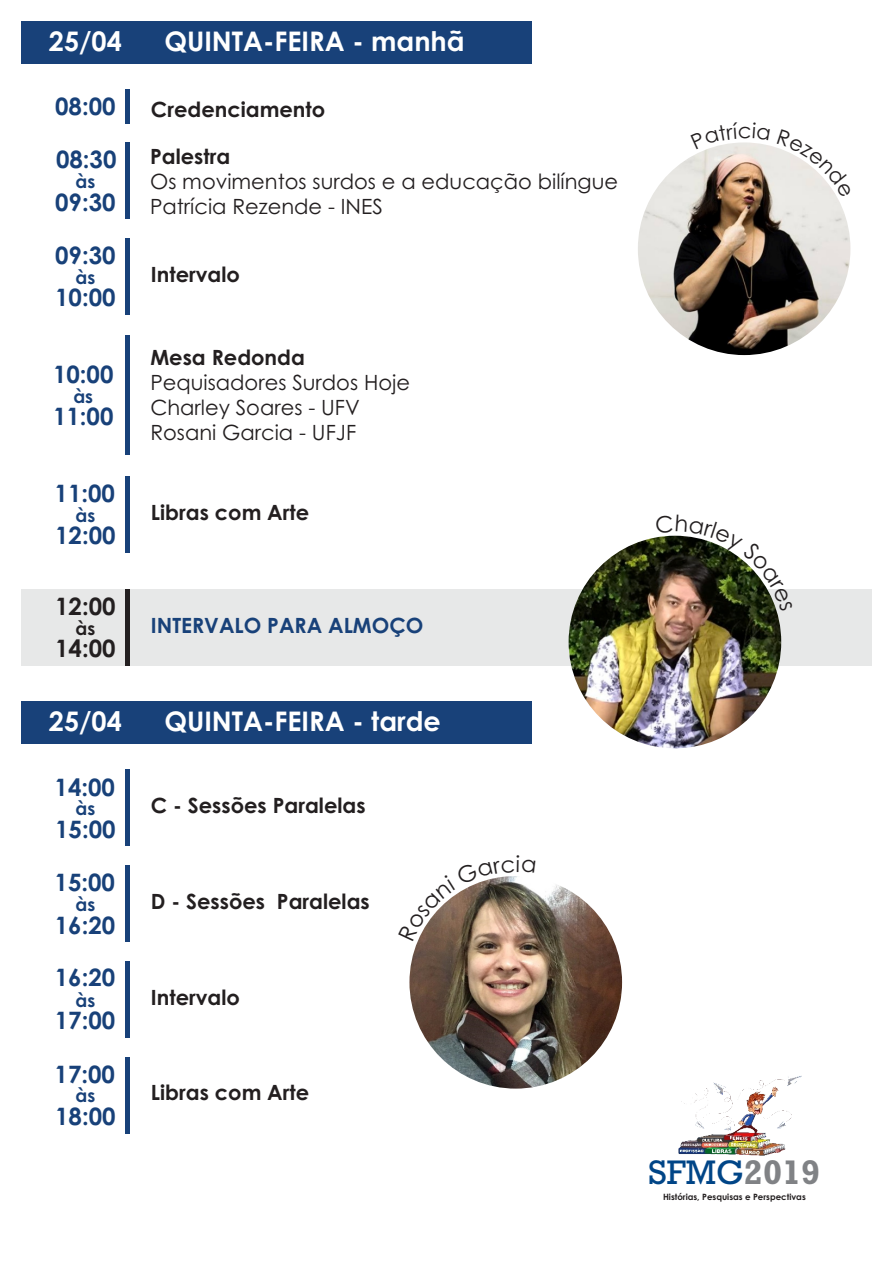
<style>
.page{position:relative;width:893px;height:1263px;background:#fff}
.page>*{position:absolute;margin:0;border:0;box-sizing:border-box;transform-origin:0 0}
.t1{font:34.65px "Rockwell";color:#004587}
.t2{font:700 27px "Century Gothic";color:#fff}
.t3{font:700 24px "Century Gothic";color:#184179}
.t4{font:700 24px "Century Gothic";color:#231f20}
.t5{font:700 21px "Century Gothic";color:#231f20}
.t6{font:21px/25px "Century Gothic";color:#231f20}
.t7{font:700 21px "Century Gothic";color:#184179}
.t8{font:700 18px "Century Gothic";color:#184179}
.t9{font:700 18px "Century Gothic";color:#231f20}
.t10{font:700 8.7px "Century Gothic";color:#231f20}
.s1{font-weight:700;color:#808285}
</style>
<div class="page">
<div style="left:21px;top:21px;width:510px;height:43px;background:#184179"></div>
<img style="left:678px;top:1075px;width:124px;height:81px">
<div style="left:21px;top:589px;width:851px;height:76px;background:#e7e8e8"></div>
<div style="left:125px;top:89px;width:5px;height:34px;background:#184179"></div>
<div style="left:125px;top:142px;width:5px;height:77px;background:#184179"></div>
<div style="left:125px;top:336px;width:5px;height:119px;background:#184179"></div>
<div style="left:125px;top:589px;width:5px;height:76px;background:#231f20"></div>
<div style="left:21px;top:702px;width:510px;height:42px;background:#184179"></div>
<div style="left:125px;top:770px;width:5px;height:76px;background:#184179"></div>
<div style="left:125px;top:865px;width:5px;height:77px;background:#184179"></div>
<div style="left:125px;top:961px;width:5px;height:76px;background:#184179"></div>
<div style="left:125px;top:1057px;width:5px;height:76px;background:#184179"></div>
<div style="left:125px;top:238px;width:5px;height:77px;background:#184179"></div>
<div style="left:125px;top:476px;width:5px;height:77px;background:#184179"></div>
<img style="left:638px;top:142px;width:212px;height:213px;border-radius:50%">
<img style="left:569px;top:536px;width:212px;height:212px;border-radius:50%">
<img style="left:409px;top:876px;width:213px;height:212px;border-radius:50%">
<svg style="left:708px;top:142px;width:62px;height:7px"></svg>
<svg style="left:777px;top:147px;width:60px;height:50px"></svg>
<img style="left:656px;top:535px;width:121px;height:77px">
<svg style="left:418px;top:876px;width:117px;height:65px"></svg>
<p class="t2" style="left:49px;top:31px;width:74px">25/04</p>
<p class="t2" style="left:164px;top:31px;width:302px">QUINTA-FEIRA - manhã</p>
<p class="t3" style="left:55px;top:97px;width:62px">08:00</p>
<p class="t5" style="left:151px;top:101px;width:176px">Credenciamento</p>
<p class="t3" style="left:56px;top:150px;width:62px">08:30</p>
<p class="t8" style="left:75px;top:174px;width:21px">às</p>
<p class="t3" style="left:55px;top:193px;width:62px">09:30</p>
<p class="t3" style="left:55px;top:246px;width:62px">09:30</p>
<p class="t8" style="left:75px;top:270px;width:21px">às</p>
<p class="t3" style="left:55px;top:288px;width:62px">10:00</p>
<p class="t5" style="left:150px;top:148px;width:82px">Palestra</p>
<p class="t6" style="left:150px;top:171px;width:469px">Os movimentos surdos e a educação bilíngue<br>Patrícia Rezende - INES</p>
<p class="t5" style="left:151px;top:266px;width:91px">Intervalo</p>
<p class="t3" style="left:53px;top:365px;width:62px">10:00</p>
<p class="t8" style="left:73px;top:389px;width:21px">às</p>
<p class="t3" style="left:53px;top:407px;width:62px">11:00</p>
<p class="t3" style="left:55px;top:484px;width:62px">11:00</p>
<p class="t8" style="left:75px;top:508px;width:21px">às</p>
<p class="t3" style="left:55px;top:526px;width:62px">12:00</p>
<p class="t4" style="left:55px;top:597px;width:62px">12:00</p>
<p class="t9" style="left:75px;top:621px;width:21px">às</p>
<p class="t4" style="left:55px;top:639px;width:62px">14:00</p>
<p class="t5" style="left:150px;top:349px;width:156px">Mesa Redonda</p>
<p class="t6" style="left:150px;top:372px;width:261px">Pequisadores Surdos Hoje<br>Charley Soares - UFV<br>Rosani Garcia - UFJF</p>
<p class="t5" style="left:151px;top:504px;width:160px">Libras com Arte</p>
<p class="t7" style="left:151px;top:617px;width:274px">INTERVALO PARA ALMOÇO</p>
<p class="t2" style="left:49px;top:711px;width:74px">25/04</p>
<p class="t2" style="left:164px;top:711px;width:278px">QUINTA-FEIRA - tarde</p>
<p class="t3" style="left:55px;top:778px;width:62px">14:00</p>
<p class="t8" style="left:75px;top:802px;width:21px">às</p>
<p class="t3" style="left:55px;top:820px;width:62px">15:00</p>
<p class="t3" style="left:55px;top:873px;width:62px">15:00</p>
<p class="t8" style="left:75px;top:897px;width:21px">às</p>
<p class="t3" style="left:55px;top:916px;width:62px">16:20</p>
<p class="t3" style="left:55px;top:968px;width:62px">16:20</p>
<p class="t8" style="left:75px;top:993px;width:21px">às</p>
<p class="t3" style="left:55px;top:1011px;width:62px">17:00</p>
<p class="t3" style="left:55px;top:1065px;width:62px">17:00</p>
<p class="t8" style="left:75px;top:1089px;width:21px">às</p>
<p class="t3" style="left:55px;top:1107px;width:62px">18:00</p>
<p class="t5" style="left:151px;top:797px;width:216px">C - Sessões Paralelas</p>
<p class="t5" style="left:151px;top:893px;width:220px">D - Sessões Paralelas</p>
<p class="t5" style="left:151px;top:989px;width:91px">Intervalo</p>
<p class="t5" style="left:151px;top:1084px;width:160px">Libras com Arte</p>
<h1 class="t1" style="left:648px;top:1159px;width:173px">SFMG<span class="s1">2019</span></h1>
<p class="t10" style="left:663px;top:1193px;width:144px">Histórias, Pesquisas e Perspectivas</p>
</div>
